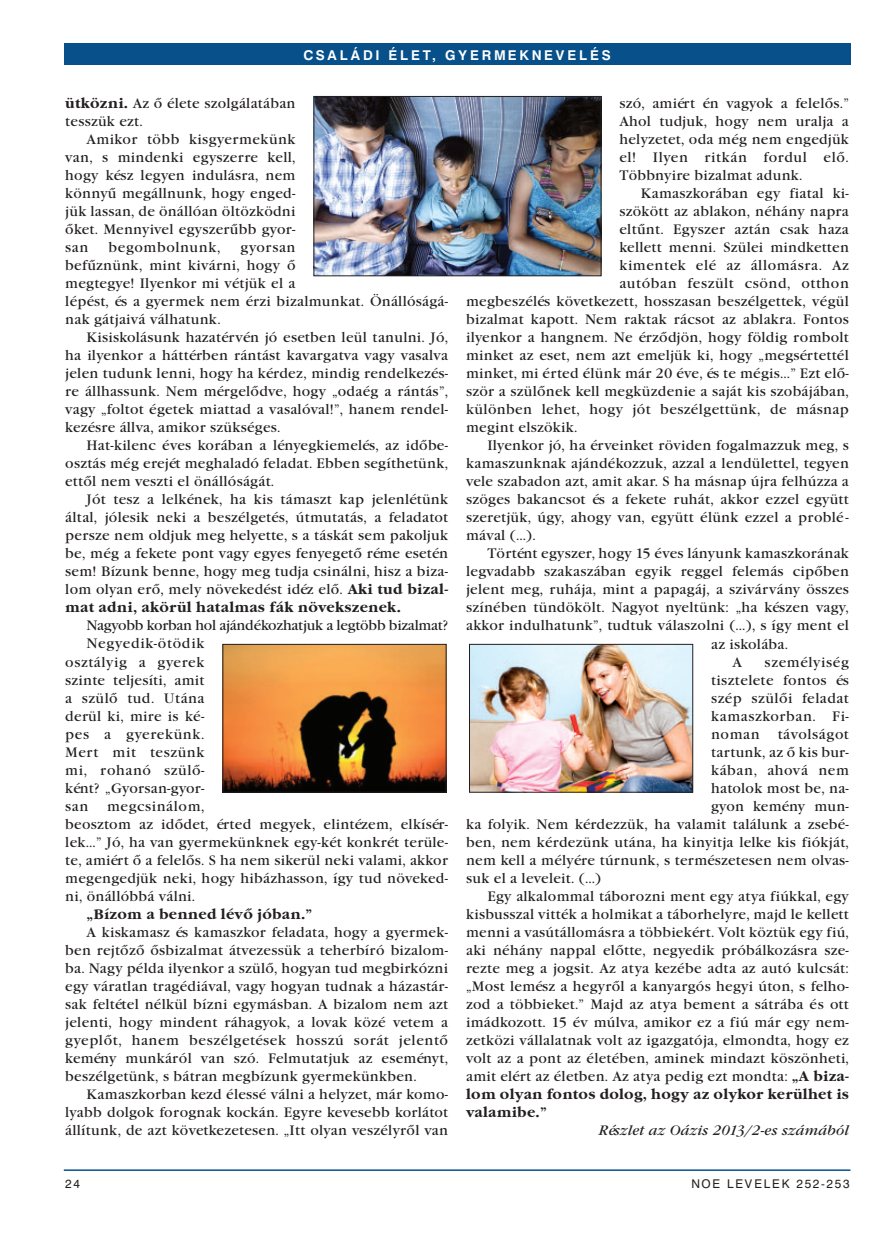
<style>
.page{position:relative;width:893px;height:1234px;background:#fff}
.page>*{position:absolute;margin:0;border:0;box-sizing:border-box;transform-origin:0 0}
.t1{font:14.25px/18px "Garamond.PFL";letter-spacing:.02em;color:#231f20;text-align:justify}
.t2{font:14.25px "Garamond.PFL";letter-spacing:.04em;color:#231f20}
.t3{font:700 14.25px "Garamond.PFL";letter-spacing:.02em;color:#231f20}
.t4{font:14.25px "Garamond.PFL";letter-spacing:-.02em;color:#231f20}
.t5{font:italic 14.25px "Garamond.PFL";letter-spacing:.02em;color:#231f20}
.t6{font:14.25px "Garamond.PFL";letter-spacing:.05em;color:#231f20}
.t7{font:700 13.5px "Swiss 721.PFL";letter-spacing:.21em;color:#fff}
.t8{font:12px "Swiss 721.PFL";letter-spacing:.135em;color:#231f20}
.s1{font-weight:700}
</style>
<div class="page">
<hr style="left:64px;top:1169px;width:786px;height:1px;background:#07508a">
<div style="left:64px;top:43px;width:786px;height:22px;background:#07508a"></div>
<img style="left:315px;top:98px;width:284px;height:176px">
<div style="left:313px;top:96px;width:288px;height:180px;border:1px solid #231f20"></div>
<img style="left:224px;top:646px;width:220px;height:144px">
<div style="left:222px;top:644px;width:224px;height:148px;border:1px solid #231f20"></div>
<img style="left:471px;top:646px;width:220px;height:144px">
<div style="left:469px;top:644px;width:224px;height:148px;border:1px solid #231f20"></div>
<p class="t7" style="left:303px;top:46px;width:309px">CSALÁDI ÉLET, GYERMEKNEVELÉS</p>
<p class="t1" style="left:65px;top:94px;width:232px"><span class="s1">ütközni.</span> Az ő élete szolgálatában tesszük ezt.</p>
<p class="t1" style="left:65px;top:130px;width:232px;text-indent:21px">Amikor több kisgyermekünk van, s mindenki egyszerre kell, hogy kész legyen indulásra, nem könnyű megállnunk, hogy enged&shy;jük lassan, de önállóan öltözködni őket. Mennyivel egyszerűbb gyor&shy;san</p>
<p class="t2" style="left:109px;top:239px;width:113px">begombolnunk,</p>
<p class="t1" style="left:65px;top:238px;width:384px;text-align:left;text-indent:175px">gyorsan<br>befűznünk, mint kivárni, hogy ő<br>megtegye! Ilyenkor mi vétjük el a<br>lépést, és a gyermek nem érzi bizalmunkat. Önállóságá&shy;nak gátjaivá válhatunk.</p>
<p class="t1" style="left:65px;top:328px;width:384px;text-indent:21px">Kisiskolásunk hazatérvén jó esetben leül tanulni. Jó, ha ilyenkor a háttérben rántást kavargatva vagy vasalva jelen tudunk lenni, hogy ha kérdez, mindig rendelkezés&shy;re állhassunk. Nem mérgelődve, hogy „odaég a rántás”, vagy „foltot égetek miattad a vasalóval!”, hanem rendel&shy;kezésre állva, amikor szükséges.</p>
<p class="t1" style="left:65px;top:436px;width:384px;text-indent:21px">Hat-kilenc éves korában a lényegkiemelés, az időbe&shy;osztás még erejét meghaladó feladat. Ebben segíthetünk, ettől nem veszti el önállóságát.</p>
<p class="t1" style="left:65px;top:490px;width:384px;text-indent:21px">Jót tesz a lelkének, ha kis támaszt kap jelenlétünk által, jólesik neki a beszélgetés, útmutatás, a feladatot persze nem oldjuk meg helyette, s a táskát sem pakoljuk be, még a fekete pont vagy egyes fenyegető réme esetén sem! Bízunk benne, hogy meg tudja csinálni, hisz a biza&shy;lom olyan erő, mely növekedést idéz elő. <span class="s1">Aki tud bizal&shy;mat adni, akörül hatalmas fák növekszenek.</span></p>
<p class="t4" style="left:87px;top:617px;width:363px">Nagyobb korban hol ajándékozhatjuk a legtöbb bizalmat?</p>
<p class="t6" style="left:87px;top:635px;width:119px">Negyedik-ötödik</p>
<p class="t2" style="left:65px;top:653px;width:141px">osztályig a gyerek</p>
<p class="t1" style="left:65px;top:670px;width:141px">szinte teljesíti, amit</p>
<p class="t1" style="left:65px;top:688px;width:141px">a szülő tud. Utána</p>
<p class="t1" style="left:65px;top:706px;width:141px">derül ki, mire is ké-</p>
<p class="t2" style="left:65px;top:725px;width:141px">pes a gyerekünk.</p>
<p class="t2" style="left:65px;top:743px;width:141px">Mert mit teszünk</p>
<p class="t2" style="left:65px;top:761px;width:141px">mi, rohanó szülő-</p>
<p class="t1" style="left:65px;top:778px;width:141px">ként? „Gyorsan-gyor-</p>
<p class="t1" style="left:65px;top:796px;width:25px">san</p>
<p class="t1" style="left:65px;top:796px;width:384px;text-align:left;text-indent:42px">megcsinálom,<br>beosztom az idődet, érted megyek, elintézem, elkísér&shy;lek…” Jó, ha van gyermekünknek egy-két konkrét terüle&shy;te, amiért ő a felelős. S ha nem sikerül neki valami, akkor megengedjük neki, hogy hibázhasson, így tud növeked&shy;ni, önállóbbá válni.</p>
<p class="t3" style="left:87px;top:905px;width:227px">„Bízom a benned lévő jóban.”</p>
<p class="t1" style="left:65px;top:922px;width:384px;text-indent:21px">A kiskamasz és kamaszkor feladata, hogy a gyermek&shy;ben rejtőző ősbizalmat átvezessük a teherbíró bizalom&shy;ba. Nagy példa ilyenkor a szülő, hogyan tud megbirkózni egy váratlan tragédiával, vagy hogyan tudnak a házastár&shy;sak feltétel nélkül bízni egymásban. A bizalom nem azt jelenti, hogy mindent ráhagyok, a lovak közé vetem a gyeplőt, hanem beszélgetések hosszú sorát jelentő kemény munkáról van szó. Felmutatjuk az eseményt, beszélgetünk, s bátran megbízunk gyermekünkben.</p>
<p class="t1" style="left:65px;top:1084px;width:384px;text-indent:21px">Kamaszkorban kezd élessé válni a helyzet, már komo&shy;lyabb dolgok forognak kockán. Egyre kevesebb korlátot állítunk, de azt következetesen. „Itt olyan veszélyről van</p>
<p class="t1" style="left:619px;top:94px;width:231px">szó, amiért én vagyok a felelős.” Ahol tudjuk, hogy nem uralja a helyzetet, oda még nem engedjük el! Ilyen ritkán fordul elő.<br>Többnyire bizalmat adunk.</p>
<p class="t1" style="left:641px;top:184px;width:210px">Kamaszkorában egy fiatal ki-</p>
<p class="t1" style="left:619px;top:202px;width:231px">szökött az ablakon, néhány napra</p>
<p class="t1" style="left:619px;top:220px;width:231px">eltűnt. Egyszer aztán csak haza</p>
<p class="t1" style="left:619px;top:238px;width:231px">kellett menni. Szülei mindketten</p>
<p class="t2" style="left:619px;top:257px;width:231px">kimentek elé az állomásra. Az</p>
<p class="t2" style="left:619px;top:275px;width:231px">autóban feszült csönd, otthon</p>
<p class="t1" style="left:466px;top:292px;width:384px">megbeszélés következett, hosszasan beszélgettek, végül</p>
<p class="t1" style="left:466px;top:310px;width:384px">bizalmat kapott. Nem raktak rácsot az ablakra. Fontos</p>
<p class="t1" style="left:466px;top:328px;width:384px">ilyenkor a hangnem. Ne érződjön, hogy földig rombolt</p>
<p class="t1" style="left:466px;top:346px;width:384px">minket az eset, nem azt emeljük ki, hogy „megsértettél</p>
<p class="t1" style="left:466px;top:364px;width:384px">minket, mi érted élünk már 20 éve, és te mégis…” Ezt elő-</p>
<p class="t1" style="left:466px;top:382px;width:384px">ször a szülőnek kell megküzdenie a saját kis szobájában,</p>
<p class="t1" style="left:466px;top:400px;width:384px">különben lehet, hogy jót beszélgettünk, de másnap</p>
<p class="t1" style="left:466px;top:418px;width:113px">megint elszökik.</p>
<p class="t1" style="left:487px;top:436px;width:363px">Ilyenkor jó, ha érveinket röviden fogalmazzuk meg, s</p>
<p class="t1" style="left:466px;top:454px;width:384px">kamaszunknak ajándékozzuk, azzal a lendülettel, tegyen</p>
<p class="t1" style="left:466px;top:472px;width:384px">vele szabadon azt, amit akar. S ha másnap újra felhúzza a</p>
<p class="t1" style="left:466px;top:490px;width:384px">szöges bakancsot és a fekete ruhát, akkor ezzel együtt</p>
<p class="t1" style="left:466px;top:508px;width:384px">szeretjük, úgy, ahogy van, együtt élünk ezzel a problé-</p>
<p class="t1" style="left:466px;top:526px;width:71px">mával (…).</p>
<p class="t1" style="left:487px;top:544px;width:363px">Történt egyszer, hogy 15 éves lányunk kamaszkorának</p>
<p class="t1" style="left:466px;top:562px;width:384px">legvadabb szakaszában egyik reggel felemás cipőben</p>
<p class="t1" style="left:466px;top:580px;width:384px">jelent meg, ruhája, mint a papagáj, a szivárvány összes</p>
<p class="t1" style="left:466px;top:598px;width:384px">színében tündökölt. Nagyot nyeltünk: „ha készen vagy,</p>
<p class="t1" style="left:466px;top:616px;width:384px">akkor indulhatunk”, tudtuk válaszolni (…), s így ment el</p>
<p class="t1" style="left:711px;top:634px;width:78px">az iskolába.</p>
<p class="t1" style="left:732px;top:652px;width:11px">A</p>
<p class="t1" style="left:711px;top:652px;width:139px;text-indent:54px">személyiség tisztelete fontos és szép szülői feladat kamaszkorban. Fi&shy;noman</p>
<p class="t2" style="left:778px;top:725px;width:73px">távolságot</p>
<p class="t1" style="left:711px;top:742px;width:139px">tartunk, az ő kis bur-</p>
<p class="t2" style="left:711px;top:761px;width:139px">kában, ahová nem</p>
<p class="t1" style="left:711px;top:778px;width:139px">hatolok most be, na-</p>
<p class="t1" style="left:711px;top:796px;width:139px">gyon kemény mun-</p>
<p class="t1" style="left:466px;top:814px;width:384px">ka folyik. Nem kérdezzük, ha valamit találunk a zsebé-</p>
<p class="t1" style="left:466px;top:832px;width:384px">ben, nem kérdezünk utána, ha kinyitja lelke kis fiókját,</p>
<p class="t1" style="left:466px;top:850px;width:384px">nem kell a mélyére túrnunk, s természetesen nem olvas-</p>
<p class="t1" style="left:466px;top:868px;width:137px">suk el a leveleit. (…)</p>
<p class="t1" style="left:487px;top:886px;width:363px">Egy alkalommal táborozni ment egy atya fiúkkal, egy</p>
<p class="t1" style="left:466px;top:904px;width:384px">kisbusszal vitték a holmikat a táborhelyre, majd le kellett</p>
<p class="t1" style="left:466px;top:922px;width:384px">menni a vasútállomásra a többiekért. Volt köztük egy fiú,</p>
<p class="t1" style="left:466px;top:940px;width:384px">aki néhány nappal előtte, negyedik próbálkozásra sze-</p>
<p class="t1" style="left:466px;top:958px;width:384px">rezte meg a jogsit. Az atya kezébe adta az autó kulcsát:</p>
<p class="t1" style="left:466px;top:976px;width:384px">„Most lemész a hegyről a kanyargós hegyi úton, s felho-</p>
<p class="t1" style="left:466px;top:994px;width:384px">zod a többieket.” Majd az atya bement a sátrába és ott</p>
<p class="t1" style="left:466px;top:1012px;width:384px">imádkozott. 15 év múlva, amikor ez a fiú már egy nem-</p>
<p class="t1" style="left:466px;top:1030px;width:384px">zetközi vállalatnak volt az igazgatója, elmondta, hogy ez</p>
<p class="t1" style="left:466px;top:1048px;width:384px">volt az a pont az életében, aminek mindazt köszönheti,</p>
<p class="t1" style="left:466px;top:1066px;width:384px">amit elért az életben. Az atya pedig ezt mondta: <span class="s1">„A biza-</span></p>
<p class="t3" style="left:466px;top:1085px;width:384px">lom olyan fontos dolog, hogy az olykor kerülhet is</p>
<p class="t3" style="left:466px;top:1103px;width:82px">valamibe.”</p>
<p class="t5" style="left:599px;top:1121px;width:252px">Részlet az Oázis 2013/2-es számából</p>
<p class="t8" style="left:65px;top:1175px;width:16px">24</p>
<p class="t8" style="left:691px;top:1175px;width:160px">NOE LEVELEK 252-253</p>
</div>
